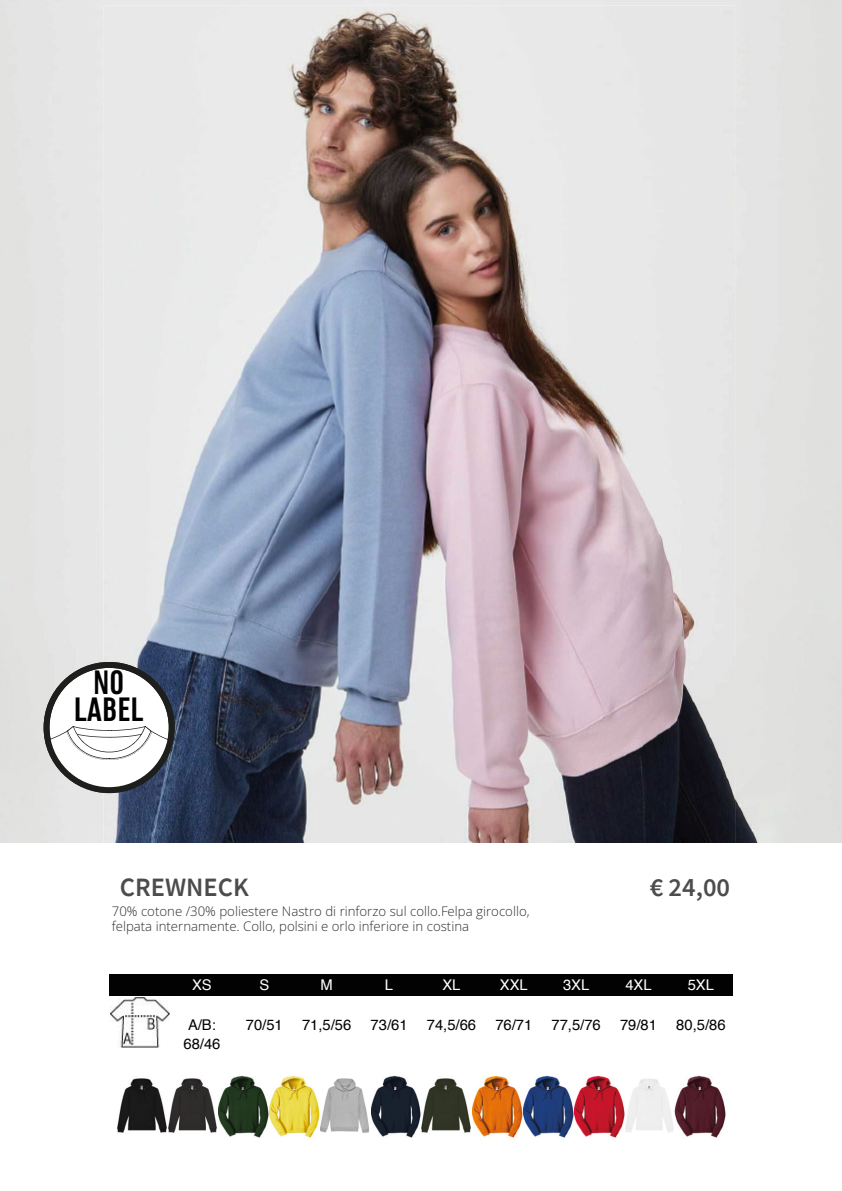
<style>
.page{position:relative;width:842px;height:1191px;background:#fff}
.page>*{position:absolute;margin:0;border:0;box-sizing:border-box;transform-origin:0 0}
.t1{font:700 35.4px/26.8px "Marianina FYW01";color:#020203;text-align:center}
.t2{font:600 26.4px "Source Sans Pro";color:#4c4c4c}
.t3{font:14.8px/18.4px "Helvetica";color:#020203;text-align:center}
.t4{font:14.8px "Helvetica";color:#fff}
.t5{font:300 13.2px/15.8px "Open Sans";color:#2f2f2f}
</style>
<div class="page">
<div style="left:670px;top:974px;width:63px;height:22px;background:#020203"></div>
<div style="left:608px;top:974px;width:62px;height:22px;background:#020203"></div>
<div style="left:546px;top:974px;width:62px;height:22px;background:#020203"></div>
<div style="left:483px;top:974px;width:63px;height:22px;background:#020203"></div>
<div style="left:421px;top:974px;width:62px;height:22px;background:#020203"></div>
<div style="left:359px;top:974px;width:62px;height:22px;background:#020203"></div>
<div style="left:296px;top:974px;width:63px;height:22px;background:#020203"></div>
<div style="left:234px;top:974px;width:62px;height:22px;background:#020203"></div>
<div style="left:171px;top:974px;width:63px;height:22px;background:#020203"></div>
<div style="left:109px;top:974px;width:62px;height:22px;background:#020203"></div>
<img style="left:110px;top:997px;width:59px;height:50px">
<img style="left:117px;top:1075px;width:609px;height:63px">
<img style="left:0;top:0;width:842px;height:842px">
<svg style="left:44px;top:662px;width:131px;height:131px"></svg>
<h1 class="t1" style="left:74px;top:669px;width:72px">NO<br>LABEL</h1>
<h2 class="t2" style="left:120px;top:869px;width:130px">CREWNECK</h2>
<h2 class="t2" style="left:650px;top:869px;width:82px">€ 24,00</h2>
<p class="t5" style="left:112px;top:903px;width:419px">70% cotone /30% poliestere Nastro di rinforzo sul collo.Felpa girocollo, felpata internamente. Collo, polsini e orlo inferiore in costina</p>
<p class="t4" style="left:192px;top:973px;width:21px">XS</p>
<p class="t4" style="left:259px;top:973px;width:11px">S</p>
<p class="t4" style="left:321px;top:973px;width:14px">M</p>
<p class="t4" style="left:385px;top:973px;width:10px">L</p>
<p class="t4" style="left:442px;top:973px;width:20px">XL</p>
<p class="t4" style="left:500px;top:973px;width:29px">XXL</p>
<p class="t4" style="left:563px;top:973px;width:28px">3XL</p>
<p class="t4" style="left:625px;top:973px;width:28px">4XL</p>
<p class="t4" style="left:688px;top:973px;width:28px">5XL</p>
<p class="t3" style="left:183px;top:1016px;width:38px">A/B:<br>68/46</p>
<p class="t3" style="left:246px;top:1016px;width:38px">70/51</p>
<p class="t3" style="left:302px;top:1016px;width:51px">71,5/56</p>
<p class="t3" style="left:371px;top:1016px;width:38px">73/61</p>
<p class="t3" style="left:427px;top:1016px;width:51px">74,5/66</p>
<p class="t3" style="left:495px;top:1016px;width:38px">76/71</p>
<p class="t3" style="left:551px;top:1016px;width:51px">77,5/76</p>
<p class="t3" style="left:620px;top:1016px;width:38px">79/81</p>
<p class="t3" style="left:676px;top:1016px;width:51px">80,5/86</p>
</div>
